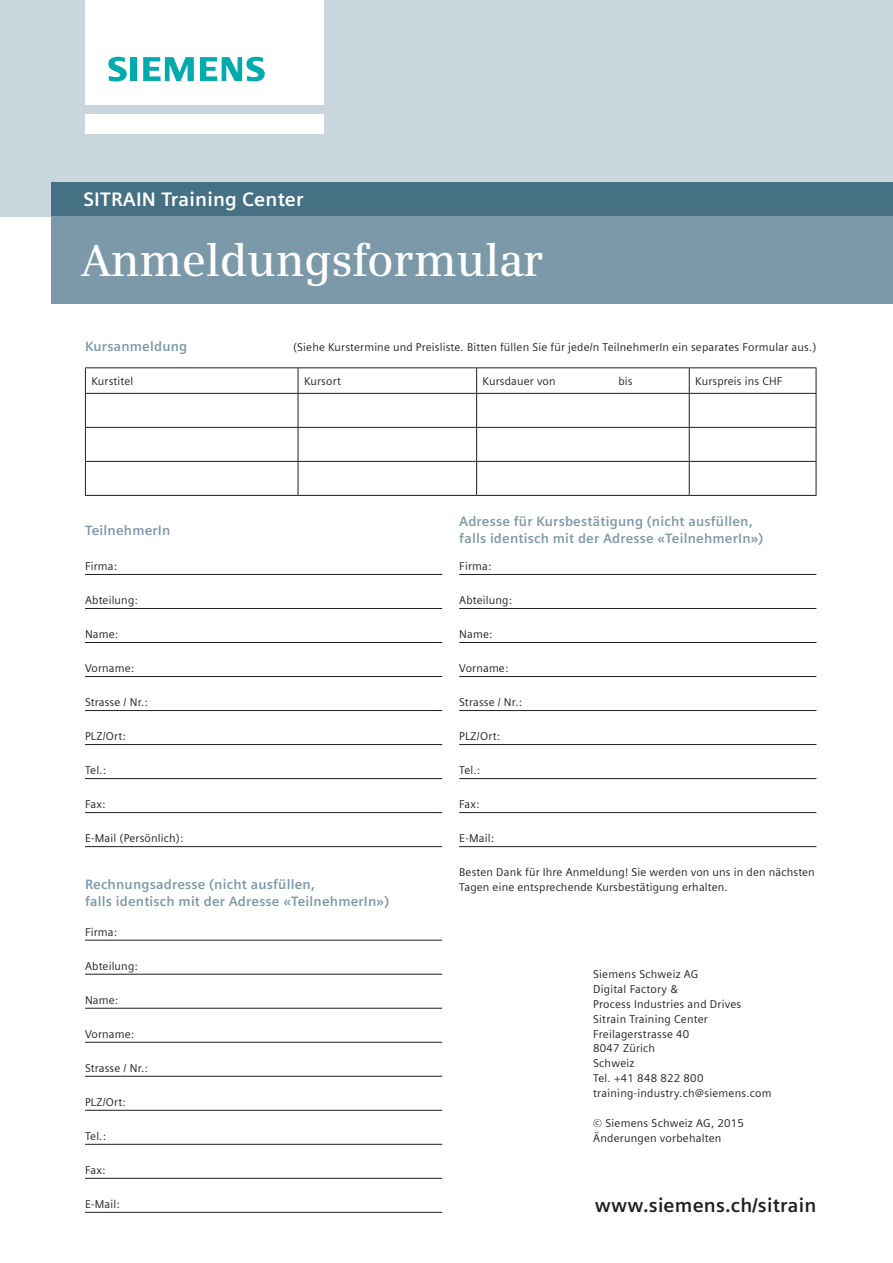
<style>
.page{position:relative;width:893px;height:1263px;background:#fff}
.page>*{position:absolute;margin:0;border:0;box-sizing:border-box;transform-origin:0 0}
.t1{font:600 45px "Siemens Serif";letter-spacing:-.01em;color:#fff}
.t2{font:700 19.5px "Siemens Sans";letter-spacing:.01em;color:#231f20}
.t3{font:700 19.5px "Siemens Sans";letter-spacing:.01em;color:#fff}
.t4{font:700 13.5px/17px "Siemens Sans";letter-spacing:.015em;color:#7b99a9}
.t5{font:11.25px/14.9px "Siemens Sans";letter-spacing:.015em;color:#231f20}
</style>
<div class="page">
<div style="left:0;top:0;width:893px;height:216px;background:#c9d6de"></div>
<div style="left:85px;top:114px;width:238px;height:19px;background:#fff"></div>
<div style="left:85px;top:0;width:238px;height:105px;background:#fff"></div>
<svg style="left:108px;top:57px;width:19px;height:24px"></svg>
<div style="left:130px;top:57px;width:7px;height:24px;background:#00aaad"></div>
<svg style="left:143px;top:57px;width:51px;height:24px"></svg>
<svg style="left:200px;top:57px;width:65px;height:24px"></svg>
<hr style="left:85px;top:940px;width:357px;height:1px;background:#231f20">
<hr style="left:85px;top:974px;width:357px;height:1px;background:#231f20">
<hr style="left:85px;top:1008px;width:357px;height:1px;background:#231f20">
<hr style="left:85px;top:1042px;width:357px;height:1px;background:#231f20">
<hr style="left:85px;top:1076px;width:357px;height:1px;background:#231f20">
<hr style="left:85px;top:1110px;width:357px;height:1px;background:#231f20">
<hr style="left:85px;top:1144px;width:357px;height:1px;background:#231f20">
<hr style="left:85px;top:1178px;width:357px;height:1px;background:#231f20">
<hr style="left:85px;top:1212px;width:357px;height:1px;background:#231f20">
<hr style="left:85px;top:574px;width:357px;height:1px;background:#231f20">
<hr style="left:85px;top:608px;width:357px;height:1px;background:#231f20">
<hr style="left:85px;top:642px;width:357px;height:1px;background:#231f20">
<hr style="left:85px;top:676px;width:357px;height:1px;background:#231f20">
<hr style="left:85px;top:710px;width:357px;height:1px;background:#231f20">
<hr style="left:85px;top:744px;width:357px;height:1px;background:#231f20">
<hr style="left:85px;top:778px;width:357px;height:1px;background:#231f20">
<hr style="left:85px;top:812px;width:357px;height:1px;background:#231f20">
<hr style="left:85px;top:846px;width:357px;height:1px;background:#231f20">
<hr style="left:459px;top:574px;width:357px;height:1px;background:#231f20">
<hr style="left:459px;top:608px;width:357px;height:1px;background:#231f20">
<hr style="left:459px;top:642px;width:357px;height:1px;background:#231f20">
<hr style="left:459px;top:676px;width:357px;height:1px;background:#231f20">
<hr style="left:459px;top:710px;width:357px;height:1px;background:#231f20">
<hr style="left:459px;top:744px;width:357px;height:1px;background:#231f20">
<hr style="left:459px;top:778px;width:357px;height:1px;background:#231f20">
<hr style="left:459px;top:812px;width:357px;height:1px;background:#231f20">
<hr style="left:459px;top:846px;width:357px;height:1px;background:#231f20">
<hr style="left:85px;top:367px;width:213px;height:1px;background:#231f20">
<svg style="left:85px;top:368px;width:1px;height:25px"></svg>
<hr style="left:298px;top:367px;width:179px;height:1px;background:#231f20">
<svg style="left:298px;top:368px;width:1px;height:25px"></svg>
<hr style="left:477px;top:367px;width:212px;height:1px;background:#231f20">
<svg style="left:476px;top:368px;width:1px;height:25px"></svg>
<hr style="left:689px;top:367px;width:127px;height:1px;background:#231f20">
<svg style="left:689px;top:368px;width:1px;height:25px"></svg>
<svg style="left:816px;top:368px;width:1px;height:25px"></svg>
<hr style="left:85px;top:393px;width:213px;height:1px;background:#231f20">
<hr style="left:85px;top:394px;width:1px;height:33px;background:#231f20">
<hr style="left:298px;top:393px;width:179px;height:1px;background:#231f20">
<hr style="left:298px;top:394px;width:1px;height:33px;background:#231f20">
<hr style="left:477px;top:393px;width:212px;height:1px;background:#231f20">
<hr style="left:476px;top:394px;width:1px;height:33px;background:#231f20">
<hr style="left:689px;top:393px;width:127px;height:1px;background:#231f20">
<hr style="left:689px;top:394px;width:1px;height:33px;background:#231f20">
<hr style="left:816px;top:394px;width:1px;height:33px;background:#231f20">
<hr style="left:85px;top:427px;width:213px;height:1px;background:#231f20">
<hr style="left:85px;top:428px;width:1px;height:33px;background:#231f20">
<hr style="left:298px;top:427px;width:179px;height:1px;background:#231f20">
<hr style="left:298px;top:428px;width:1px;height:33px;background:#231f20">
<hr style="left:477px;top:427px;width:212px;height:1px;background:#231f20">
<hr style="left:476px;top:428px;width:1px;height:33px;background:#231f20">
<hr style="left:689px;top:427px;width:127px;height:1px;background:#231f20">
<hr style="left:689px;top:428px;width:1px;height:33px;background:#231f20">
<hr style="left:816px;top:428px;width:1px;height:33px;background:#231f20">
<hr style="left:85px;top:461px;width:213px;height:1px;background:#231f20">
<hr style="left:85px;top:462px;width:1px;height:33px;background:#231f20">
<hr style="left:298px;top:461px;width:179px;height:1px;background:#231f20">
<hr style="left:298px;top:462px;width:1px;height:33px;background:#231f20">
<hr style="left:477px;top:461px;width:212px;height:1px;background:#231f20">
<hr style="left:476px;top:462px;width:1px;height:33px;background:#231f20">
<hr style="left:689px;top:461px;width:127px;height:1px;background:#231f20">
<hr style="left:689px;top:462px;width:1px;height:33px;background:#231f20">
<hr style="left:816px;top:462px;width:1px;height:33px;background:#231f20">
<hr style="left:85px;top:495px;width:213px;height:1px;background:#231f20">
<hr style="left:298px;top:495px;width:179px;height:1px;background:#231f20">
<hr style="left:477px;top:495px;width:212px;height:1px;background:#231f20">
<hr style="left:689px;top:495px;width:127px;height:1px;background:#231f20">
<div style="left:51px;top:182px;width:842px;height:34px;background:#467184"></div>
<div style="left:51px;top:216px;width:842px;height:87px;background:#7b99a9"></div>
<h2 class="t3" style="left:83px;top:188px;width:222px">SITRAIN Training Center</h2>
<h1 class="t1" style="left:82px;top:235px;width:463px">Anmeldungsformular</h1>
<p class="t4" style="left:85px;top:338px;width:104px">Kursanmeldung</p>
<p class="t5" style="left:293px;top:340px;width:525px">(Siehe Kurstermine und Preisliste. Bitten füllen Sie für jede/n TeilnehmerIn ein separates Formular aus.)</p>
<p class="t5" style="left:91px;top:374px;width:43px">Kurstitel</p>
<p class="t5" style="left:304px;top:374px;width:38px">Kursort</p>
<p class="t5" style="left:483px;top:374px;width:75px">Kursdauer von</p>
<p class="t5" style="left:618px;top:374px;width:16px">bis</p>
<p class="t5" style="left:695px;top:374px;width:89px">Kurspreis ins CHF</p>
<p class="t4" style="left:85px;top:521px;width:87px">TeilnehmerIn</p>
<p class="t5" style="left:85px;top:559px;width:34px">Firma:</p>
<p class="t5" style="left:85px;top:593px;width:54px">Abteilung:</p>
<p class="t5" style="left:85px;top:627px;width:35px">Name:</p>
<p class="t5" style="left:85px;top:661px;width:51px">Vorname:</p>
<p class="t5" style="left:85px;top:695px;width:64px">Strasse / Nr.:</p>
<p class="t5" style="left:85px;top:729px;width:42px">PLZ/Ort:</p>
<p class="t5" style="left:85px;top:763px;width:22px">Tel.:</p>
<p class="t5" style="left:85px;top:797px;width:22px">Fax:</p>
<p class="t5" style="left:85px;top:831px;width:100px">E-Mail (Persönlich):</p>
<p class="t4" style="left:85px;top:876px;width:306px">Rechnungsadresse (nicht ausfüllen,<br>falls identisch mit der Adresse «TeilnehmerIn»)</p>
<p class="t5" style="left:85px;top:924px;width:34px">Firma:</p>
<p class="t5" style="left:85px;top:958px;width:54px">Abteilung:</p>
<p class="t5" style="left:85px;top:992px;width:35px">Name:</p>
<p class="t5" style="left:85px;top:1026px;width:51px">Vorname:</p>
<p class="t5" style="left:85px;top:1060px;width:64px">Strasse / Nr.:</p>
<p class="t5" style="left:85px;top:1094px;width:42px">PLZ/Ort:</p>
<p class="t5" style="left:85px;top:1128px;width:22px">Tel.:</p>
<p class="t5" style="left:85px;top:1162px;width:22px">Fax:</p>
<p class="t5" style="left:85px;top:1196px;width:36px">E-Mail:</p>
<p class="t4" style="left:459px;top:512px;width:306px">Adresse für Kursbestätigung (nicht ausfüllen, falls identisch mit der Adresse «TeilnehmerIn»)</p>
<p class="t5" style="left:459px;top:559px;width:34px">Firma:</p>
<p class="t5" style="left:459px;top:593px;width:54px">Abteilung:</p>
<p class="t5" style="left:459px;top:627px;width:35px">Name:</p>
<p class="t5" style="left:459px;top:661px;width:51px">Vorname:</p>
<p class="t5" style="left:459px;top:695px;width:64px">Strasse / Nr.:</p>
<p class="t5" style="left:459px;top:729px;width:42px">PLZ/Ort:</p>
<p class="t5" style="left:459px;top:763px;width:22px">Tel.:</p>
<p class="t5" style="left:459px;top:797px;width:22px">Fax:</p>
<p class="t5" style="left:459px;top:831px;width:36px">E-Mail:</p>
<p class="t5" style="left:459px;top:865px;width:357px">Besten Dank für Ihre Anmeldung! Sie werden von uns in den nächsten<br>Tagen eine entsprechende Kursbestätigung erhalten.</p>
<p class="t5" style="left:593px;top:967px;width:180px">Siemens Schweiz AG<br>Digital Factory &amp;<br>Process Industries and Drives<br>Sitrain Training Center<br>Freilagerstrasse 40<br>8047 Zürich<br>Schweiz<br>Tel. +41 848 822 800 training-industry.ch@siemens.com</p>
<p class="t5" style="left:593px;top:1116px;width:152px">© Siemens Schweiz AG, 2015<br>Änderungen vorbehalten</p>
<h2 class="t2" style="left:595px;top:1194px;width:223px">www.siemens.ch/sitrain</h2>
</div>
